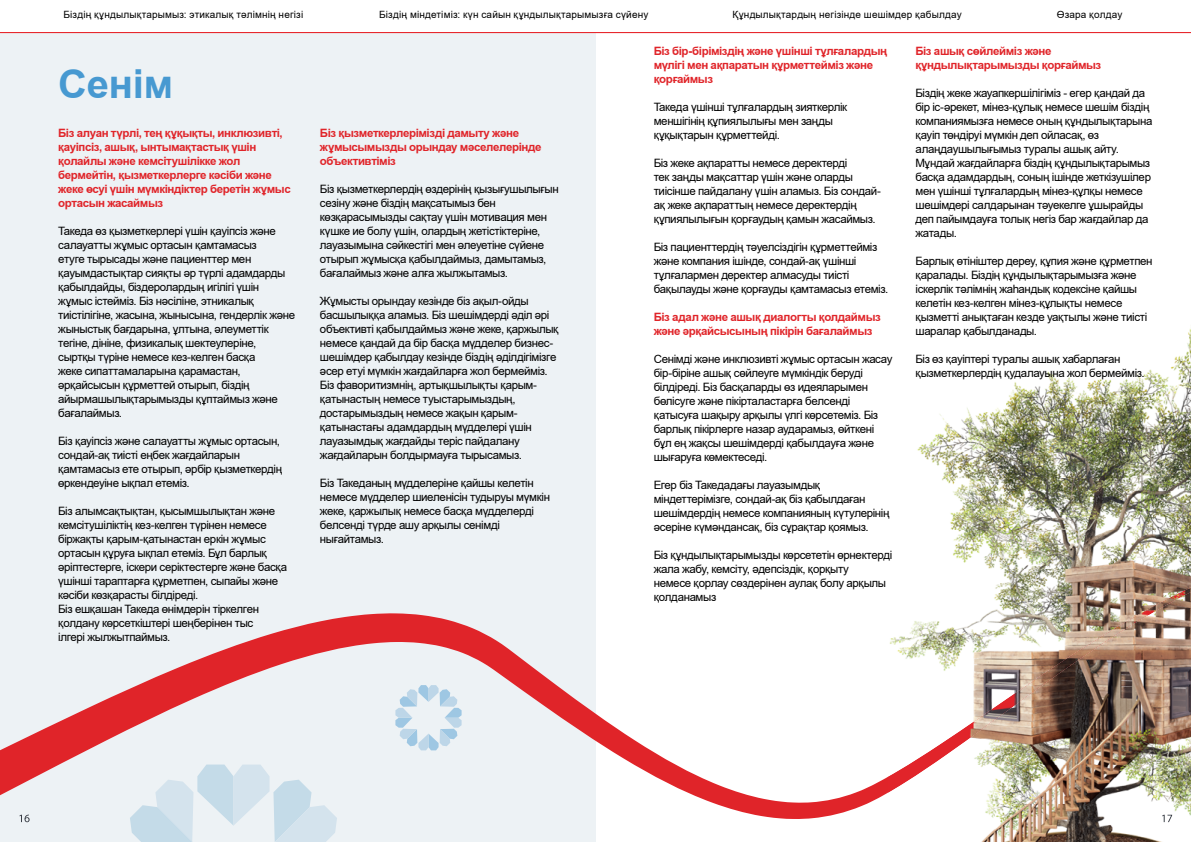
<style>
.page{position:relative;width:1191px;height:842px;background:#fff}
.page>*{position:absolute;margin:0;border:0;box-sizing:border-box;transform-origin:0 0}
.t1{font:700 40px "KZ Arial";letter-spacing:-.01em;color:#4799d1}
.t2{font:11.5px/14px "KZ Arial";letter-spacing:-.035em;color:#000}
.t3{font:700 11.5px/14px "KZ Arial";letter-spacing:-.035em;color:#e02429}
.t4{font:10px "KZ Arial";letter-spacing:.015em;color:#000}
</style>
<div class="page">
<div style="left:0;top:0;width:595px;height:842px;background:#edf2f5"></div>
<svg style="left:131px;top:830px;width:205px;height:12px"></svg>
<svg style="left:1px;top:553px;width:886px;height:277px"></svg>
<img style="left:917px;top:328px;width:274px;height:514px">
<img style="left:887px;top:588px;width:304px;height:205px">
<svg style="left:19px;top:815px;width:11px;height:7px"></svg>
<svg style="left:1162px;top:815px;width:10px;height:7px"></svg>
<div style="left:0;top:0;width:1191px;height:33px;background:#fff"></div>
<p class="t4" style="left:63px;top:8px;width:241px">Біздің құндылықтарымыз: этикалық тәлімнің негізі</p>
<p class="t4" style="left:379px;top:8px;width:270px">Біздің міндетіміз: күн сайын құндылықтарымызға сүйену</p>
<p class="t4" style="left:732px;top:8px;width:231px">Құндылықтардың негізінде шешімдер қабылдау</p>
<p class="t4" style="left:1056px;top:8px;width:67px">Өзара қолдау</p>
<h1 class="t1" style="left:58px;top:56px;width:116px">Сенім</h1>
<p class="t3" style="left:58px;top:126px;width:234px">Біз алуан түрлі, тең құқықты, инклюзивті, қауіпсіз, ашық, ынтымақтастық үшін қолайлы және кемсітушілікке жол бермейтін, қызметкерлерге кәсіби және жеке өсуі үшін мүмкіндіктер беретін жұмыс ортасын жасаймыз</p>
<p class="t2" style="left:58px;top:224px;width:238px">Такеда өз қызметкерлері үшін қауіпсіз және салауатты жұмыс ортасын қамтамасыз<br>етуге тырысады және пациенттер мен қауымдастықтар сияқты әр түрлі адамдарды қабылдайды, біздеролардың игілігі үшін жұмыс істейміз. Біз нәсіліне, этникалық тиістілігіне, жасына, жынысына, гендерлік және жыныстық бағдарына, ұлтына, әлеуметтік тегіне, дініне, физикалық шектеулеріне, сыртқы түріне немесе кез-келген басқа<br>жеке сипаттамаларына қарамастан, әрқайсысын құрметтей отырып, біздің айырмашылықтарымызды құптаймыз және бағалаймыз.</p>
<p class="t2" style="left:58px;top:434px;width:226px">Біз қауіпсіз және салауатты жұмыс ортасын, сондай-ақ тиісті еңбек жағдайларын қамтамасыз ете отырып, әрбір қызметкердің өркендеуіне ықпал етеміз.</p>
<p class="t2" style="left:58px;top:504px;width:230px">Біз алымсақтықтан, қысымшылықтан және кемсітушіліктің кез-келген түрінен немесе біржақты қарым-қатынастан еркін жұмыс ортасын құруға ықпал етеміз. Бұл барлық әріптестерге, іскери серіктестерге және басқа үшінші тараптарға құрметпен, сыпайы және кәсіби көзқарасты білдіреді.<br>Біз ешқашан Такеда өнімдерін тіркелген қолдану көрсеткіштері шеңберінен тыс<br>ілгері жылжытпаймыз.</p>
<p class="t3" style="left:320px;top:126px;width:223px">Біз қызметкерлерімізді дамыту және жұмысымызды орындау мәселелерінде объективтіміз</p>
<p class="t2" style="left:320px;top:182px;width:240px">Біз қызметкерлердің өздерінің қызығушылығын сезіну және біздің мақсатымыз бен көзқарасымызды сақтау үшін мотивация мен күшке ие болу үшін, олардың жетістіктеріне, лауазымына сәйкестігі мен әлеуетіне сүйене отырып жұмысқа қабылдаймыз, дамытамыз, бағалаймыз және алға жылжытамыз.</p>
<p class="t2" style="left:320px;top:294px;width:240px">Жұмысты орындау кезінде біз ақыл-ойды басшылыққа аламыз. Біз шешімдерді әділ әрі объективті қабылдаймыз және жеке, қаржылық немесе қандай да бір басқа мүдделер бизнес&shy;шешімдер қабылдау кезінде біздің әділдігімізге әсер етуі мүмкін жағдайларға жол бермейміз.<br>Біз фаворитизмнің, артықшылықты қарым&shy;қатынастың немесе туыстарымыздың, достарымыздың немесе жақын қарым&shy;қатынастағы адамдардың мүдделері үшін лауазымдық жағдайды теріс пайдалану жағдайларын болдырмауға тырысамыз.</p>
<p class="t2" style="left:320px;top:476px;width:231px">Біз Такеданың мүдделеріне қайшы келетін немесе мүдделер шиеленісін тудыруы мүмкін жеке, қаржылық немесе басқа мүдделерді белсенді түрде ашу арқылы сенімді нығайтамыз.</p>
<p class="t3" style="left:654px;top:44px;width:235px">Біз бір-біріміздің және үшінші тұлғалардың мүлігі мен ақпаратын құрметтейміз және қорғаймыз</p>
<p class="t2" style="left:654px;top:100px;width:195px">Такеда үшінші тұлғалардың зияткерлік меншігінің құпиялылығы мен заңды құқықтарын құрметтейді.</p>
<p class="t2" style="left:654px;top:156px;width:229px">Біз жеке ақпаратты немесе деректерді<br>тек заңды мақсаттар үшін және оларды тиісінше пайдалану үшін аламыз. Біз сондай&shy;ақ жеке ақпараттың немесе деректердің құпиялылығын қорғаудың қамын жасаймыз.</p>
<p class="t2" style="left:654px;top:240px;width:236px">Біз пациенттердің тәуелсіздігін құрметтейміз және компания ішінде, сондай-ақ үшінші тұлғалармен деректер алмасуды тиісті бақылауды және қорғауды қамтамасыз етеміз.</p>
<p class="t3" style="left:654px;top:310px;width:229px">Біз адал және ашық диалогты қолдаймыз және әрқайсысының пікірін бағалаймыз</p>
<p class="t2" style="left:654px;top:352px;width:240px">Сенімді және инклюзивті жұмыс ортасын жасау бір-біріне ашық сөйлеуге мүмкіндік беруді білдіреді. Біз басқаларды өз идеяларымен бөлісуге және пікірталастарға белсенді қатысуға шақыру арқылы үлгі көрсетеміз. Біз барлық пікірлерге назар аударамыз, өйткені бұл ең жақсы шешімдерді қабылдауға және шығаруға көмектеседі.</p>
<p class="t2" style="left:654px;top:478px;width:237px">Егер біз Такедадағы лауазымдық міндеттерімізге, сондай-ақ біз қабылдаған шешімдердің немесе компанияның күтулерінің әсеріне күмәндансақ, біз сұрақтар қоямыз.</p>
<p class="t2" style="left:654px;top:548px;width:240px">Біз құндылықтарымызды көрсететін өрнектерді жала жабу, кемсіту, әдепсіздік, қорқыту<br>немесе қорлау сөздерінен аулақ болу арқылы қолданамыз</p>
<p class="t3" style="left:915px;top:44px;width:187px">Біз ашық сөйлейміз және құндылықтарымызды қорғаймыз</p>
<p class="t2" style="left:915px;top:86px;width:238px">Біздің жеке жауапкершілігіміз - егер қандай да бір іс-әрекет, мінез-құлық немесе шешім біздің компаниямызға немесе оның құндылықтарына қауіп төндіруі мүмкін деп ойласақ, өз алаңдаушылығымыз туралы ашық айту.<br>Мұндай жағдайларға біздің құндылықтарымыз басқа адамдардың, соның ішінде жеткізушілер мен үшінші тұлғалардың мінез-құлқы немесе шешімдері салдарынан тәуекелге ұшырайды деп пайымдауға толық негіз бар жағдайлар да жатады.</p>
<p class="t2" style="left:915px;top:254px;width:239px">Барлық өтініштер дереу, құпия және құрметпен қаралады. Біздің құндылықтарымызға және іскерлік тәлімнің жаһандық кодексіне қайшы келетін кез-келген мінез-құлықты немесе қызметті анықтаған кезде уақтылы және тиісті шаралар қабылданады.</p>
<p class="t2" style="left:915px;top:352px;width:231px">Біз өз қауіптері туралы ашық хабарлаған қызметкерлердің қудалауына жол бермейміз.</p>
</div>
